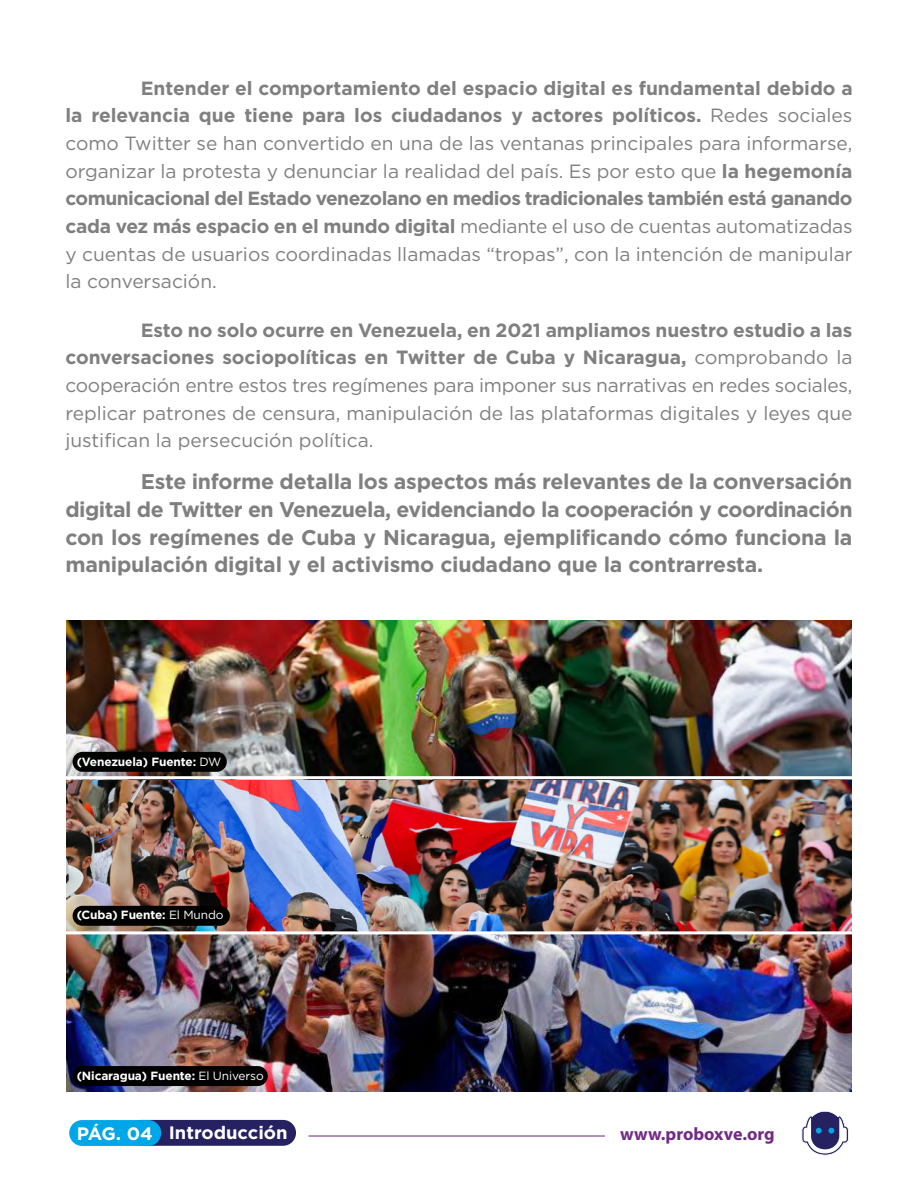
<style>
.page{position:relative;width:918px;height:1188px;background:#fff}
.page>*{position:absolute;margin:0;border:0;box-sizing:border-box;transform-origin:0 0}
.t1{font:700 21.3px/27.6px "Gotham";letter-spacing:-.01em;color:#7f7f7f;text-align:justify}
.t2{font:19.2px/27.6px "Gotham";color:#7f7f7f;text-align:justify}
.t3{font:700 18px "Gotham";color:#fff}
.t4{font:700 18px "Myriad Pro";color:#722b85}
.t5{font:700 11.85px "Gotham";letter-spacing:-.01em;color:#fff}
.s1{font-weight:700}
.s2{font-weight:400}
</style>
<div class="page">
<img style="left:66px;top:779px;width:785px;height:313px">
<img style="left:66px;top:620px;width:785px;height:156px">
<div style="left:73px;top:752px;width:154px;height:20px;background:#030502;border-radius:10px"></div>
<div style="left:73px;top:906px;width:157px;height:20px;background:#030502;border-radius:10px"></div>
<div style="left:73px;top:1066px;width:195px;height:20px;background:#030502;border-radius:10px"></div>
<hr style="left:45px;top:931px;width:813px;height:3px;background:#fff">
<div style="left:128px;top:1120px;width:168px;height:26px;background:#262261;border-radius:13px"></div>
<div style="left:69px;top:1120px;width:92px;height:26px;background:#00a7e8;border-radius:13px"></div>
<hr style="left:309px;top:1135px;width:463px;height:2px;background:#722b85">
<div style="left:605px;top:1121px;width:183px;height:47px;background:#fff"></div>
<svg style="left:802px;top:1111px;width:47px;height:44px"></svg>
<p class="t2" style="left:65px;top:74px;width:789px;text-indent:75px"><span class="s1">Entender el comportamiento del espacio digital es fundamental debido a la relevancia que tiene para los ciudadanos y actores políticos.</span> Redes sociales como Twitter se han convertido en una de las ventanas principales para informarse, organizar la protesta y denunciar la realidad del país. Es por esto que <span class="s1">la hegemonía comunicacional del Estado venezolano en medios tradicionales también está ganando cada vez más espacio en el mundo digital</span> mediante el uso de cuentas automatizadas y cuentas de usuarios coordinadas llamadas “tropas”, con la intención de manipular la conversación.</p>
<p class="t2" style="left:65px;top:316px;width:789px;text-indent:75px"><span class="s1">Esto no solo ocurre en Venezuela, en 2021 ampliamos nuestro estudio a las conversaciones sociopolíticas en Twitter de Cuba y Nicaragua,</span> comprobando la cooperación entre estos tres regímenes para imponer sus narrativas en redes sociales, replicar patrones de censura, manipulación de las plataformas digitales y leyes que justifican la persecución política.</p>
<p class="t1" style="left:65px;top:468px;width:789px;text-indent:75px">Este informe detalla los aspectos más relevantes de la conversación digital de Twitter en Venezuela, evidenciando la cooperación y coordinación con los regímenes de Cuba y Nicaragua, ejemplificando cómo funciona la manipulación digital y el activismo ciudadano que la contrarresta.</p>
<p class="t5" style="left:77px;top:754px;width:146px">(Venezuela) Fuente: <span class="s2">DW</span></p>
<p class="t5" style="left:77px;top:907px;width:148px">(Cuba) Fuente: <span class="s2">El Mundo</span></p>
<p class="t5" style="left:77px;top:1068px;width:188px">(Nicaragua) Fuente: <span class="s2">El Universo</span></p>
<p class="t3" style="left:77px;top:1121px;width:212px">PÁG. 04 Introducción</p>
<p class="t4" style="left:620px;top:1123px;width:156px">www.proboxve.org</p>
</div>
